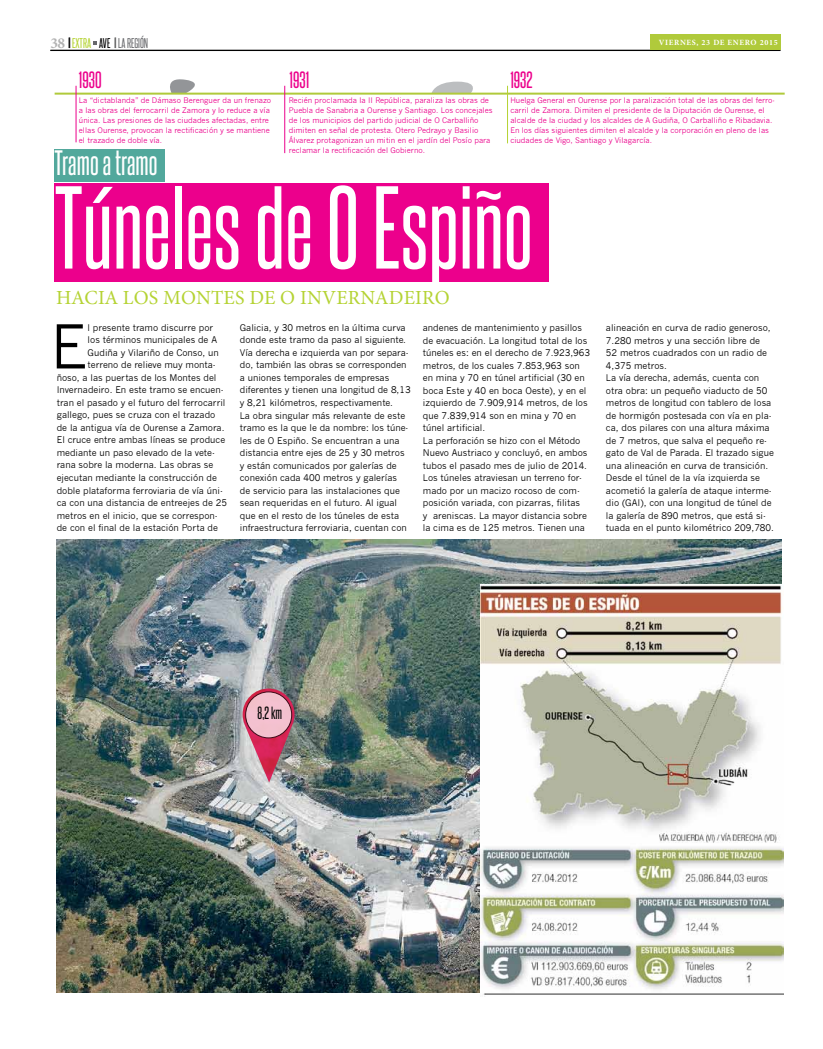
<style>
.page{position:relative;width:823px;height:1049px;background:#fff}
.page>*{position:absolute;margin:0;border:0;box-sizing:border-box;transform-origin:0 0}
.t1{font:100px "Steelfish Rg";color:#fff}
.t2{font:59.7px "News Gothic";color:#000}
.t3{font:30px "Steelfish Rg";color:#fff}
.t4{font:20px "Minion Pro";letter-spacing:.01em;color:#b5d334}
.t5{font:20px "Steelfish Rg";color:#ec008c}
.t6{font:15.1px "Steelfish Rg";color:#000}
.t7{font:12px "Steelfish Rg";color:#6d6e71}
.t8{font:9px/12.5px "News Gothic";color:#000}
.t9{font:700 8px "Minion Pro";letter-spacing:.08em;color:#fff}
.t10{font:7.5px/10px "News Gothic";color:#ec008c}
.s1{font-family:"Minion Pro";font-weight:700;font-size:15.3px;color:#b3b3b3}
.s2{color:#b5d334}
.s3{color:#000}
</style>
<div class="page">
<hr style="left:50px;top:50px;width:730px;height:1px;background:#000">
<svg style="left:93px;top:41px;width:4px;height:4px"></svg>
<div style="left:649px;top:34px;width:131px;height:16px;background:#b0ca3b"></div>
<svg style="left:431px;top:81px;width:50px;height:12px"></svg>
<svg style="left:163px;top:79px;width:44px;height:14px"></svg>
<img style="left:57px;top:540px;width:723px;height:452px">
<svg style="left:242px;top:725px;width:52px;height:57px;background:#bc7b8c"></svg>
<img style="left:242px;top:688px;width:52px;height:37px">
<div style="left:245px;top:692px;width:46px;height:46px;background:#f3c1ce;border-radius:50%"></div>
<div style="left:245px;top:692px;width:47px;height:46px;border:1px solid #000;border-radius:50%"></div>
<div style="left:55px;top:183px;width:494px;height:99px;background:#ec008c"></div>
<div style="left:55px;top:150px;width:110px;height:32px;background:#52a89c"></div>
<hr style="left:55px;top:93px;width:729px;height:2px;background:#b0ca3b">
<hr style="left:76px;top:86px;width:1px;height:56px;background:#ec008c">
<hr style="left:507px;top:86px;width:1px;height:57px;background:#b5d334">
<hr style="left:284px;top:86px;width:1px;height:67px;background:#ec008c">
<img style="left:480px;top:584px;width:302px;height:411px">
<h3 class="t7" style="left:50px;top:35px;width:99px"><span class="s1">38</span> <span class="s2">EXTRA</span> <span class="s3">AVE</span> LA REGIÓN</h3>
<p class="t9" style="left:658px;top:37px;width:120px">VIERNES, 23 DE ENERO 2015</p>
<h3 class="t5" style="left:79px;top:67px;width:24px">1930</h3>
<h3 class="t5" style="left:289px;top:67px;width:21px">1931</h3>
<h3 class="t5" style="left:510px;top:67px;width:24px">1932</h3>
<p class="t10" style="left:79px;top:95px;width:194px">La “dictablanda” de Dámaso Berenguer da un frenazo a las obras del ferrocarril de Zamora y lo reduce a vía única. Las presiones de las ciudades afectadas, entre ellas Ourense, provocan la rectificación y se mantiene el trazado de doble vía.</p>
<p class="t10" style="left:510px;top:95px;width:266px">Huelga General en Ourense por la paralización total de las obras del ferro&shy;carril de Zamora. Dimiten el presidente de la Diputación de Ourense, el alcalde de la ciudad y los alcaldes de A Gudiña, O Carballiño e Ribadavia.<br>En los días siguientes dimiten el alcalde y la corporación en pleno de las ciudades de Vigo, Santiago y Vilagarcía.</p>
<p class="t10" style="left:289px;top:95px;width:205px">Recién proclamada la II República, paraliza las obras de Puebla de Sanabria a Ourense y Santiago. Los concejales de los municipios del partido judicial de O Carballiño dimiten en señal de protesta. Otero Pedrayo y Basilio Álvarez protagonizan un mitin en el jardín del Posío para reclamar la rectificación del Gobierno.</p>
<h3 class="t3" style="left:55px;top:145px;width:104px">Tramo a tramo</h3>
<h1 class="t1" style="left:55px;top:166px;width:479px">Túneles de O Espiño</h1>
<h3 class="t4" style="left:56px;top:284px;width:390px">HACIA LO S MONTES DE O INVERNADEIRO</h3>
<h2 class="t2" style="left:50px;top:312px;width:39px">E</h2>
<p class="t8" style="left:88px;top:321px;width:127px">l presente tramo discurre por</p>
<p class="t8" style="left:88px;top:334px;width:131px">los términos municipales de A</p>
<p class="t8" style="left:88px;top:346px;width:133px">Gudiña y Vilariño de Conso, un</p>
<p class="t8" style="left:88px;top:359px;width:129px">terreno de relieve muy monta-</p>
<p class="t8" style="left:57px;top:371px;width:161px">ñoso, a las puertas de los Montes del</p>
<p class="t8" style="left:57px;top:384px;width:168px">Invernadeiro. En este tramo se encuen-</p>
<p class="t8" style="left:57px;top:396px;width:170px">tran el pasado y el futuro del ferrocarril</p>
<p class="t8" style="left:57px;top:409px;width:160px">gallego, pues se cruza con el trazado</p>
<p class="t8" style="left:57px;top:421px;width:169px">de la antigua vía de Ourense a Zamora.</p>
<p class="t8" style="left:57px;top:434px;width:170px">El cruce entre ambas líneas se produce</p>
<p class="t8" style="left:57px;top:446px;width:160px">mediante un paso elevado de la vete-</p>
<p class="t8" style="left:57px;top:459px;width:158px">rana sobre la moderna. Las obras se</p>
<p class="t8" style="left:57px;top:471px;width:162px">ejecutan mediante la construcción de</p>
<p class="t8" style="left:57px;top:484px;width:167px">doble plataforma ferroviaria de vía úni-</p>
<p class="t8" style="left:57px;top:496px;width:172px">ca con una distancia de entreejes de 25</p>
<p class="t8" style="left:57px;top:509px;width:162px">metros en el inicio, que se correspon-</p>
<p class="t8" style="left:57px;top:521px;width:163px">de con el final de la estación Porta de</p>
<p class="t8" style="left:240px;top:321px;width:172px">Galicia, y 30 metros en la última curva donde este tramo da paso al siguiente.<br>Vía derecha e izquierda van por separa&shy;do, también las obras se corresponden a uniones temporales de empresas diferentes y tienen una longitud de 8,13 y 8,21 kilómetros, respectivamente.<br>La obra singular más relevante de este tramo es la que le da nombre: los túne&shy;les de O Espiño. Se encuentran a una distancia entre ejes de 25 y 30 metros y están comunicados por galerías de conexión cada 400 metros y galerías<br>de servicio para las instalaciones que sean requeridas en el futuro. Al igual que en el resto de los túneles de esta infraestructura ferroviaria, cuentan con</p>
<p class="t8" style="left:422px;top:321px;width:169px">andenes de mantenimiento y pasillos de evacuación. La longitud total de los túneles es: en el derecho de 7.923,963 metros, de los cuales 7.853,963 son en mina y 70 en túnel artificial (30 en boca Este y 40 en boca Oeste), y en el izquierdo de 7.909,914 metros, de los que 7.839,914 son en mina y 70 en túnel artificial.<br>La perforación se hizo con el Método Nuevo Austriaco y concluyó, en ambos tubos el pasado mes de julio de 2014.<br>Los túneles atraviesan un terreno for&shy;mado por un macizo rocoso de com&shy;posición variada, con pizarras, filitas<br>y areniscas. La mayor distancia sobre la cima es de 125 metros. Tienen una</p>
<p class="t8" style="left:605px;top:321px;width:169px">alineación en curva de radio generoso, 7.280 metros y una sección libre de<br>52 metros cuadrados con un radio de 4,375 metros.<br>La vía derecha, además, cuenta con otra obra: un pequeño viaducto de 50 metros de longitud con tablero de losa de hormigón postesada con vía en pla&shy;ca, dos pilares con una altura máxima de 7 metros, que salva el pequeño re&shy;gato de Val de Parada. El trazado sigue una alineación en curva de transición.<br>Desde el túnel de la vía izquierda se acometió la galería de ataque interme&shy;dio (GAI), con una longitud de túnel de la galería de 890 metros, que está si&shy;tuada en el punto kilométrico 209,780.</p>
<h3 class="t6" style="left:257px;top:704px;width:26px">8,2 km</h3>
</div>
